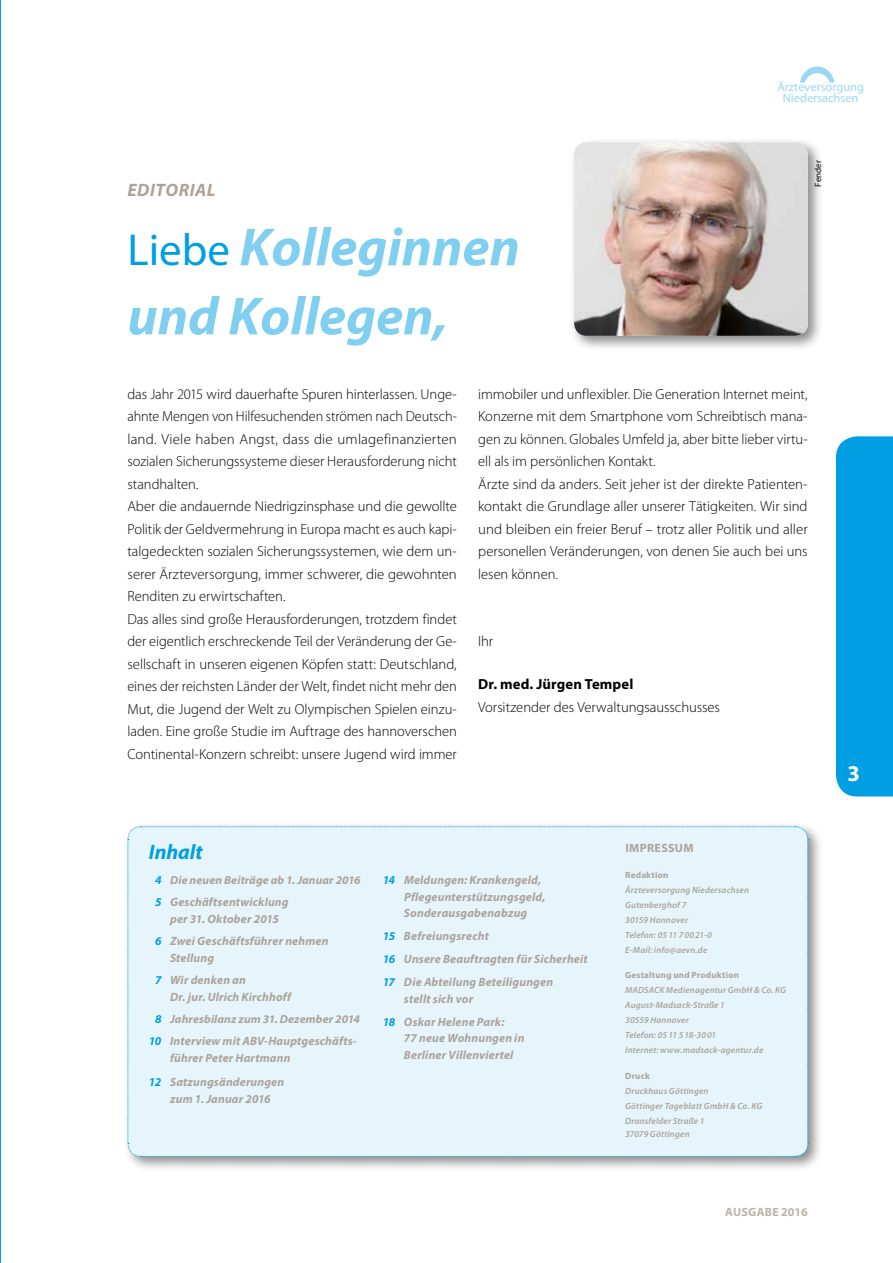
<style>
.page{position:relative;width:893px;height:1263px;background:#fff}
.page>*{position:absolute;margin:0;border:0;box-sizing:border-box;transform-origin:0 0}
.t1{font:italic 700 54px/69px "Myriad Pro";color:#80cff1}
.t2{font:700 22.5px "Myriad Pro";color:#fff}
.t3{font:italic 700 21px "Myriad Pro";color:#009fe3}
.t4{font:italic 700 18px "Myriad Pro";letter-spacing:.03em;color:#aca29a}
.t5{font:300 14.7px/22.5px "Myriad Pro";color:#000}
.t6{font:700 14.7px "Myriad Pro";letter-spacing:.01em;color:#000}
.t7{font:12.3px/10.8px "Myriad Pro";color:#99d8f4;text-align:center}
.t8{font:italic 700 12px/17.4px "Myriad Pro";letter-spacing:.015em;color:#aca29a}
.t9{font:700 12px "Myriad Pro";letter-spacing:.02em;color:#bcb4ac}
.t10{font:700 12px "Myriad Pro";letter-spacing:.03em;color:#aca29a}
.t11{font:italic 700 11.7px "Myriad Pro";letter-spacing:.005em;color:#aca29a}
.t12{font:italic 600 9px/15px "Myriad Pro";letter-spacing:.02em;color:#aca29a}
.t13{font:700 9px "Myriad Pro";letter-spacing:.025em;color:#aca29a}
.t14{font:9px "Myriad Pro";color:#000}
.s1{font-weight:400;font-style:normal;font-size:45px;color:#009fe3}
.s2{color:#009fe3}
.s3{font-size:12px;color:#009fe3}
</style>
<div class="page">
<hr style="left:0;top:0;width:1px;height:1263px;background:#009fe3">
<div style="left:569px;top:138px;width:255px;height:213px;background:#000;opacity:.45"></div>
<img style="left:574px;top:142px;width:234px;height:194px">
<div style="left:123px;top:822px;width:700px;height:350px;background:#000;opacity:.45"></div>
<div style="left:127px;top:826px;width:682px;height:331px;background:#e6f5fc"></div>
<div style="left:836px;top:436px;width:57px;height:360px;background:#009fe3"></div>
<svg style="left:800px;top:66px;width:35px;height:17px"></svg>
<p class="t4" style="left:127px;top:179px;width:90px">EDITORIAL</p>
<h1 class="t1" style="left:127px;top:211px;width:394px"><span class="s1">Liebe</span> Kolleginnen und Kollegen,</h1>
<p class="t7" style="left:777px;top:82px;width:88px">Ärzteversorgung<br>Niedersachsen</p>
<p class="t14" style="left:813px;top:187px;width:28px;rotate:-90deg">Fender</p>
<p class="t5" style="left:127px;top:383px;width:331px">das Jahr 2015 wird dauerhafte Spuren hinterlassen. Unge&shy;ahnte Mengen von Hilfesuchenden strömen nach Deutsch&shy;land. Viele haben Angst, dass die umlagefinanzierten sozialen Sicherungssysteme dieser Herausforderung nicht standhalten.<br>Aber die andauernde Niedrigzinsphase und die gewollte Politik der Geldvermehrung in Europa macht es auch kapi&shy;talgedeckten sozialen Sicherungssystemen, wie dem un&shy;serer Ärzteversorgung, immer schwerer, die gewohnten Renditen zu erwirtschaften.<br>Das alles sind große Herausforderungen, trotzdem findet der eigentlich erschreckende Teil der Veränderung der Ge&shy;sellschaft in unseren eigenen Köpfen statt: Deutschland, eines der reichsten Länder der Welt, findet nicht mehr den Mut, die Jugend der Welt zu Olympischen Spielen einzu&shy;laden. Eine große Studie im Auftrage des hannoverschen Continental-Konzern schreibt: unsere Jugend wird immer</p>
<p class="t5" style="left:478px;top:383px;width:331px">immobiler und unflexibler. Die Generation Internet meint, Konzerne mit dem Smartphone vom Schreibtisch mana&shy;gen zu können. Globales Umfeld ja, aber bitte lieber virtu&shy;ell als im persönlichen Kontakt.<br>Ärzte sind da anders. Seit jeher ist der direkte Patienten&shy;kontakt die Grundlage aller unserer Tätigkeiten. Wir sind und bleiben ein freier Beruf – trotz aller Politik und aller personellen Veränderungen, von denen Sie auch bei uns lesen können.</p>
<p class="t5" style="left:478px;top:630px;width:17px">Ihr</p>
<p class="t6" style="left:478px;top:674px;width:157px">Dr. med. Jürgen Tempel</p>
<p class="t5" style="left:478px;top:696px;width:243px">Vorsitzender des Verwaltungsausschusses</p>
<h3 class="t3" style="left:149px;top:838px;width:56px">Inhalt</h3>
<p class="t10" style="left:625px;top:840px;width:70px">IMPRESSUM</p>
<p class="t13" style="left:625px;top:869px;width:45px">Redaktion</p>
<p class="t12" style="left:625px;top:882px;width:125px">Ärzteversorgung Niedersachsen<br>Gutenberghof 7<br>30159 Hannover<br>Telefon: 0511 70021-0<br>E-Mail: info@aevn.de</p>
<p class="t13" style="left:625px;top:969px;width:115px">Gestaltung und Produktion</p>
<p class="t12" style="left:625px;top:983px;width:162px">MADSACK Medienagentur GmbH &amp; Co. KG<br>August-Madsack-Straße 1<br>30559 Hannover<br>Telefon: 0511 518-3001<br>Internet: www.madsack-agentur.de</p>
<p class="t13" style="left:625px;top:1070px;width:26px">Druck</p>
<p class="t12" style="left:625px;top:1083px;width:139px">Druckhaus Göttingen<br>Göttinger Tageblatt GmbH &amp; Co. KG<br>Dransfelder Straße 1</p>
<p class="t12" style="left:625px;top:1127px;width:66px">37079 Göttingen</p>
<p class="t8" style="left:404px;top:872px;width:143px;line-height:16.5px;text-indent:-21px"><span class="s2">14</span> Meldungen: Krankengeld,<br>Pflegeunterstützungsgeld,<br>Sonderausgabenabzug</p>
<p class="t8" style="left:383px;top:924px;width:206px;line-height:23px"><span class="s2">15</span> Befreiungsrecht<br><span class="s2">16</span> Unsere Beauftragten für Sicherheit<br><span class="s2">17</span> Die Abteilung Beteiligungen</p>
<p class="t8" style="left:383px;top:987px;width:123px;line-height:23px;text-indent:21px">stellt sich vor<br><span class="s2">18</span> Oskar Helene Park:</p>
<p class="t8" style="left:404px;top:1030px;width:122px;line-height:16.5px">77 neue Wohnungen in<br>Berliner Villenviertel</p>
<p class="t11" style="left:155px;top:873px;width:207px"><span class="s3">4</span> Die neuen Beiträge ab 1. Januar 2016</p>
<p class="t8" style="left:155px;top:893px;width:135px;text-align:center"><span class="s2">5</span> Geschäftsentwicklung per 31. Oktober 2015</p>
<p class="t8" style="left:170px;top:932px;width:160px;text-indent:-15px"><span class="s2">6</span> Zwei Geschäftsführer nehmen<br>Stellung</p>
<p class="t8" style="left:170px;top:971px;width:123px;text-indent:-15px"><span class="s2">7</span> Wir denken an<br>Dr. jur. Ulrich Kirchhoff</p>
<p class="t11" style="left:155px;top:1011px;width:206px"><span class="s3">8</span> Jahresbilanz zum 31. Dezember 2014</p>
<p class="t8" style="left:170px;top:1031px;width:188px;text-indent:-21px"><span class="s2">10</span> Interview mit ABV-Hauptgeschäfts&shy;führer Peter Hartmann</p>
<p class="t8" style="left:170px;top:1073px;width:116px;text-indent:-21px"><span class="s2">12</span> Satzungsänderungen zum 1. Januar 2016</p>
<p class="t9" style="left:725px;top:1204px;width:84px">AUSGABE 2016</p>
<h2 class="t2" style="left:847px;top:759px;width:14px">3</h2>
</div>
